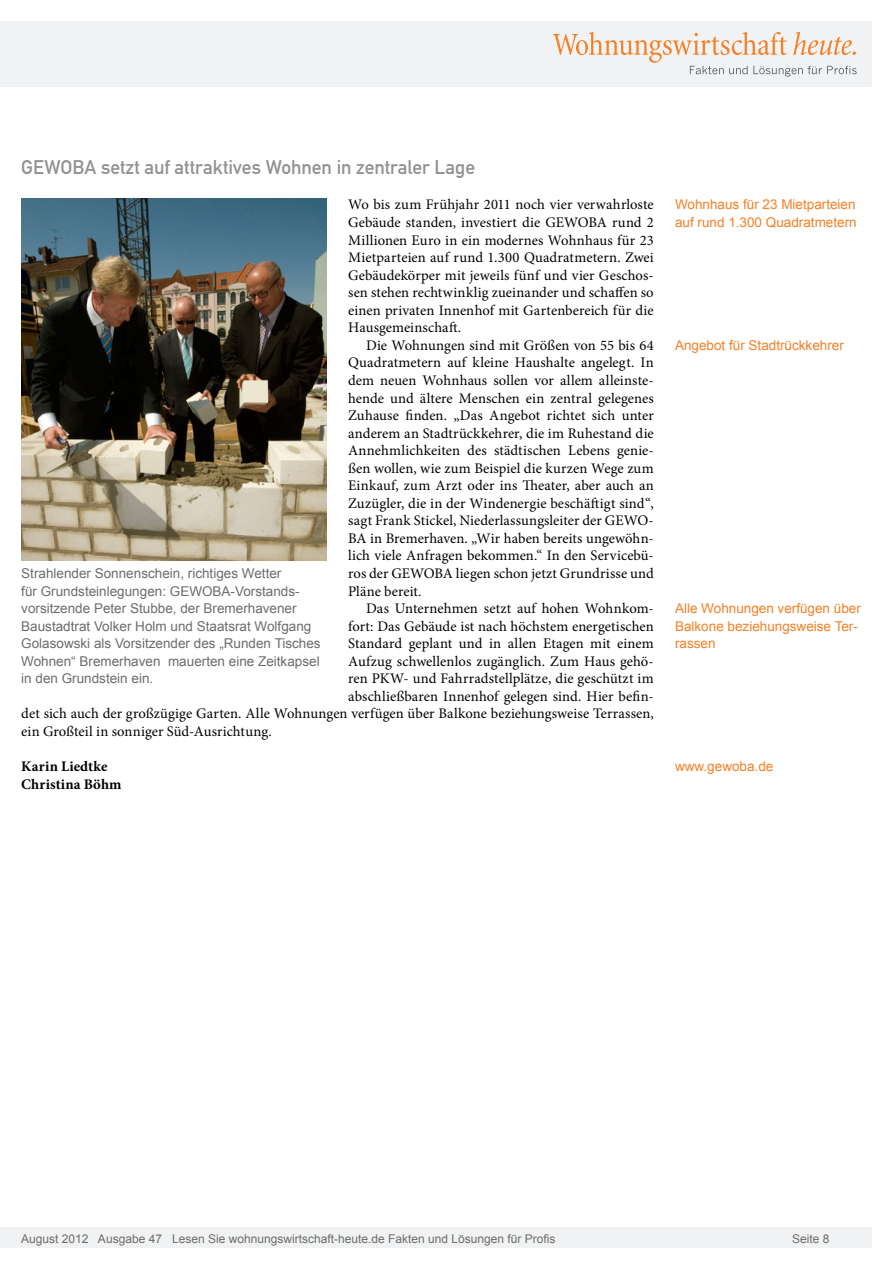
<style>
.page{position:relative;width:893px;height:1263px;background:#fff}
.page>*{position:absolute;margin:0;border:0;box-sizing:border-box;transform-origin:0 0}
.Überschrift_Grau{font:19.5px "DIN Mittelschrift";letter-spacing:-.005em;color:#929292}
.Fliesstext{font:14.7px/17.5px "Minion Pro";letter-spacing:.005em;color:#000;text-align:justify}
.Fließtext_erste_Zeil{font:14.7px/17.5px "Minion Pro";letter-spacing:.005em;color:#000;text-align:justify}
.AUTOR{font:700 14.7px "Minion Pro";letter-spacing:.015em;color:#000}
.Bildunterschrift{font:13.5px/17.5px "Arial";color:#6c6c6c}
.Info{font:13.5px/17.5px "Arial";color:#f58025}
.t1{font:12px "Arial";color:#6c6c6c}
</style>
<div class="page">
<div style="left:0;top:1227px;width:872px;height:20px;background:#f1f2f3"></div>
<div style="left:0;top:21px;width:872px;height:66px;background:#f1f2f3"></div>
<svg style="left:553px;top:32px;width:304px;height:45px"></svg>
<img style="left:21px;top:199px;width:306px;height:361px">
<p class="Überschrift_Grau" style="left:21px;top:156px;width:455px">GEWOBA setzt auf attraktives Wohnen in zentraler Lage</p>
<p class="Fließtext_erste_Zeil" style="left:348px;top:196px;width:307px">Wo bis zum Frühjahr 2011 noch vier verwahrloste Gebäude standen, investiert die GEWOBA rund 2<br>Millionen Euro in ein modernes Wohnhaus für 23<br>Mietparteien auf rund 1.300 Quadratmetern. Zwei Gebäudekörper mit jeweils fünf und vier Geschos&shy;sen stehen rechtwinklig zueinander und schaffen so einen privaten Innenhof mit Gartenbereich für die Hausgemeinschaft.</p>
<p class="Fliesstext" style="left:348px;top:336px;width:307px;text-indent:18px">Die Wohnungen sind mit Größen von 55 bis 64<br>Quadratmetern auf kleine Haushalte angelegt. In dem neuen Wohnhaus sollen vor allem alleinste&shy;hende und ältere Menschen ein zentral gelegenes Zuhause finden. „Das Angebot richtet sich unter anderem an Stadtrückkehrer, die im Ruhestand die Annehmlichkeiten des städtischen Lebens genie&shy;ßen wollen, wie zum Beispiel die kurzen Wege zum Einkauf, zum Arzt oder ins Theater, aber auch an Zuzügler, die in der Windenergie beschäftigt sind“, sagt Frank Stickel, Niederlassungsleiter der GEWO-BA in Bremerhaven. „Wir haben bereits ungewöhn&shy;lich viele Anfragen bekommen.“ In den Servicebü&shy;ros der GEWOBA liegen schon jetzt Grundrisse und Pläne bereit.</p>
<p class="Fliesstext" style="left:366px;top:600px;width:289px">Das Unternehmen setzt auf hohen Wohnkom-</p>
<p class="Fliesstext" style="left:348px;top:617px;width:307px">fort: Das Gebäude ist nach höchstem energetischen</p>
<p class="Fliesstext" style="left:348px;top:635px;width:307px">Standard geplant und in allen Etagen mit einem</p>
<p class="Fliesstext" style="left:348px;top:652px;width:307px">Aufzug schwellenlos zugänglich. Zum Haus gehö-</p>
<p class="Fliesstext" style="left:348px;top:670px;width:307px">ren PKW- und Fahrradstellplätze, die geschützt im</p>
<p class="Fliesstext" style="left:348px;top:687px;width:307px">abschließbaren Innenhof gelegen sind. Hier befin-</p>
<p class="Fliesstext" style="left:21px;top:705px;width:634px">det sich auch der großzügige Garten. Alle Wohnungen verfügen über Balkone beziehungsweise Terrassen,</p>
<p class="Fliesstext" style="left:21px;top:723px;width:252px">ein Großteil in sonniger Süd-Ausrichtung.</p>
<p class="AUTOR" style="left:21px;top:756px;width:88px">Karin Liedtke</p>
<p class="AUTOR" style="left:21px;top:773px;width:102px">Christina Böhm</p>
<p class="Bildunterschrift" style="left:21px;top:565px;width:301px">Strahlender Sonnenschein, richtiges Wetter<br>für Grundsteinlegungen: GEWOBA-Vorstands&shy;vorsitzende Peter Stubbe, der Bremerhavener Baustadtrat Volker Holm und Staatsrat Wolfgang Golasowski als Vorsitzender des „Runden Tisches Wohnen“ Bremerhaven mauerten eine Zeitkapsel in den Grundstein ein.</p>
<p class="Info" style="left:675px;top:196px;width:183px">Wohnhaus für 23 Mietparteien auf rund 1.300 Quadratmetern</p>
<p class="Info" style="left:675px;top:336px;width:170px">Angebot für Stadtrückkehrer</p>
<p class="Info" style="left:675px;top:600px;width:187px">Alle Wohnungen verfügen über<br>Balkone beziehungsweise Ter&shy;rassen</p>
<p class="Info" style="left:675px;top:758px;width:100px">www.gewoba.de</p>
<p class="t1" style="left:21px;top:1230px;width:536px">August 2012 Ausgabe 47 Lesen Sie wohnungswirtschaft-heute.de Fakten und Lösungen für Profis</p>
<p class="t1" style="left:792px;top:1231px;width:39px">Seite 8</p>
</div>
